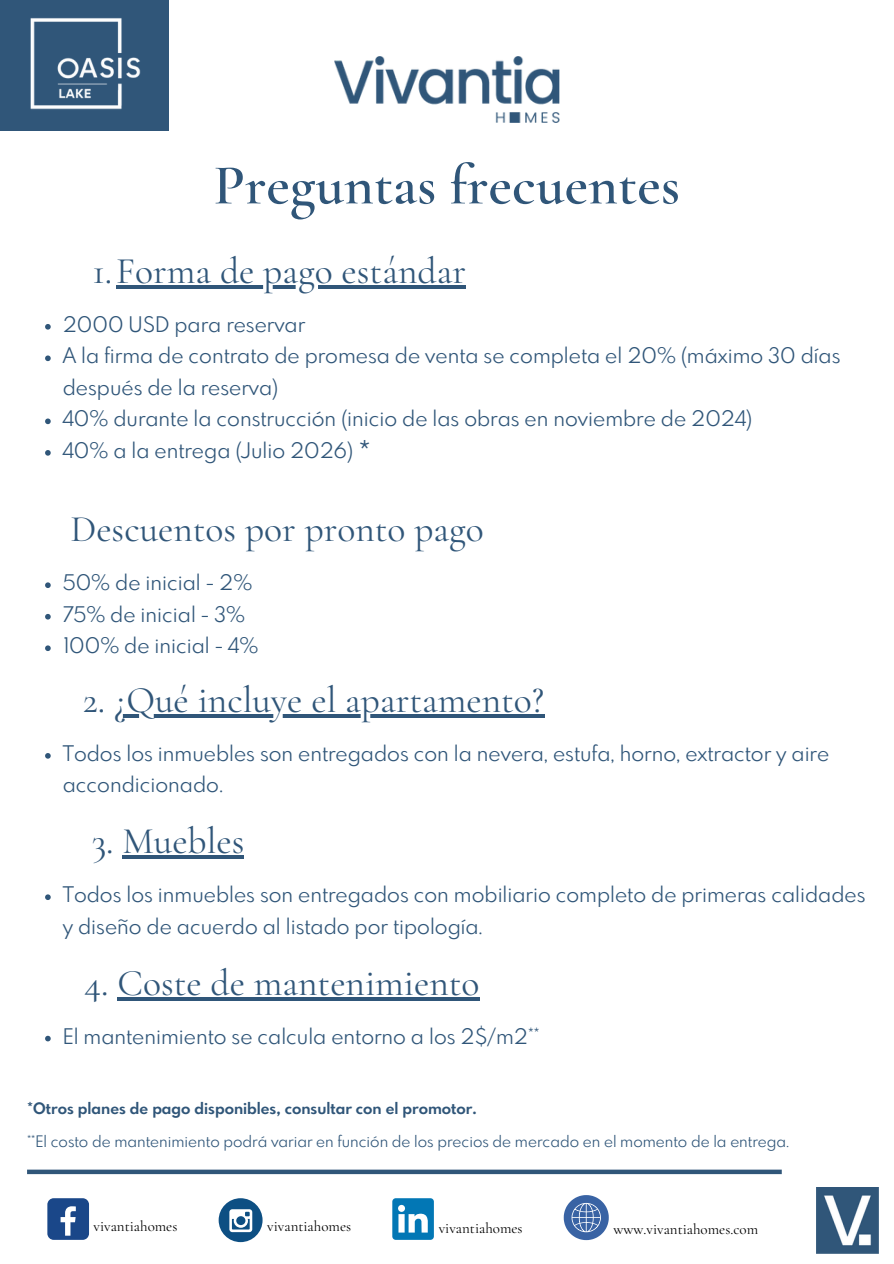
<style>
.page{position:relative;width:894px;height:1264px;background:#fff}
.page>*{position:absolute;margin:0;border:0;box-sizing:border-box;transform-origin:0 0}
.t1{font:600 57px "Cormorant Garamond";color:#305679}
.t2{font:43.5px "Spartan MB";color:#305679}
.t3{font:37.5px "Cormorant Garamond";color:#305679}
.t4{font:21px/31.5px "Spartan MB";color:#305679}
.t5{font:15.45px "Spartan MB";color:#305679}
.t6{font:700 15.45px "Spartan MB";color:#305679}
.t7{font:15px "Cormorant Garamond";color:#000}
</style>
<div class="page">
<img style="left:334px;top:57px;width:225px;height:65px">
<img style="left:816px;top:1187px;width:62px;height:66px">
<div style="left:47px;top:1198px;width:42px;height:41px;background:#1a4789;border-radius:6px"></div>
<svg style="left:61px;top:1206px;width:15px;height:29px"></svg>
<svg style="left:392px;top:1198px;width:42px;height:41px"></svg>
<div style="left:218px;top:1198px;width:44px;height:44px;background:#0d4f83;border-radius:50%"></div>
<svg style="left:229px;top:1209px;width:23px;height:23px"></svg>
<svg style="left:563px;top:1195px;width:45px;height:44px"></svg>
<div style="left:27px;top:1169px;width:754px;height:5px;background:#305679"></div>
<div style="left:0;top:0;width:168px;height:131px;background:#305679"></div>
<img style="left:30px;top:18px;width:111px;height:92px">
<svg style="left:45px;top:324px;width:6px;height:5px"></svg>
<svg style="left:45px;top:355px;width:6px;height:6px"></svg>
<svg style="left:45px;top:418px;width:6px;height:6px"></svg>
<svg style="left:45px;top:450px;width:6px;height:5px"></svg>
<hr style="left:116px;top:285px;width:350px;height:3px;background:#305679">
<svg style="left:45px;top:582px;width:6px;height:6px"></svg>
<svg style="left:45px;top:614px;width:6px;height:5px"></svg>
<svg style="left:45px;top:645px;width:6px;height:6px"></svg>
<hr style="left:114px;top:714px;width:430px;height:3px;background:#305679">
<svg style="left:45px;top:753px;width:6px;height:5px"></svg>
<hr style="left:122px;top:855px;width:122px;height:3px;background:#305679">
<svg style="left:45px;top:894px;width:6px;height:6px"></svg>
<svg style="left:117px;top:997px;width:362px;height:3px"></svg>
<svg style="left:45px;top:1035px;width:6px;height:6px"></svg>
<p class="t1" style="left:213px;top:151px;width:467px">Preguntas frecuentes</p>
<p class="t3" style="left:92px;top:248px;width:375px">1.Forma de pago estándar</p>
<p class="t4" style="left:63px;top:310px;width:244px">2000 USD para reservar</p>
<p class="t4" style="left:63px;top:342px;width:779px">A la firma de contrato de promesa de venta se completa el 20% (máximo 30 días después de la reserva)</p>
<p class="t4" style="left:63px;top:405px;width:690px">40% durante la construcción (inicio de las obras en noviembre de 2024)</p>
<p class="t4" style="left:63px;top:436px;width:292px">40% a la entrega (Julio 2026)</p>
<p class="t2" style="left:358px;top:439px;width:13px">*</p>
<p class="t3" style="left:70px;top:506px;width:415px">Descuentos por pronto pago</p>
<h2 class="t4" style="left:63px;top:569px;width:191px">50% de inicial - 2%</h2>
<p class="t4" style="left:63px;top:600px;width:184px">75% de inicial - 3%</p>
<p class="t4" style="left:63px;top:632px;width:197px">100% de inicial - 4%</p>
<h2 class="t3" style="left:83px;top:677px;width:462px">2. ¿Qué incluye el apartamento?</h2>
<h2 class="t4" style="left:63px;top:739px;width:767px">Todos los inmuebles son entregados con la nevera, estufa, horno, extractor y aire accondicionado.</h2>
<p class="t3" style="left:92px;top:818px;width:154px">3. Muebles</p>
<h2 class="t4" style="left:63px;top:880px;width:804px">Todos los inmuebles son entregados con mobiliario completo de primeras calidades y diseño de acuerdo al listado por tipología.</h2>
<p class="t3" style="left:84px;top:960px;width:396px">4. Coste de mantenimiento</p>
<h4 class="t4" style="left:63px;top:1022px;width:478px">El mantenimiento se calcula entorno a los 2$/m2**</h4>
<p class="t6" style="left:27px;top:1102px;width:451px">*Otros planes de pago disponibles, consultar con el promotor.</p>
<p class="t5" style="left:27px;top:1134px;width:763px">**El costo de mantenimiento podrá variar en función de los precios de mercado en el momento de la entrega.</p>
<p class="t7" style="left:93px;top:1217px;width:85px">vivantiahomes</p>
<p class="t7" style="left:267px;top:1217px;width:85px">vivantiahomes</p>
<p class="t7" style="left:438px;top:1218px;width:85px">vivantiahomes</p>
<p class="t7" style="left:613px;top:1219px;width:146px">www.vivantiahomes.com</p>
</div>
